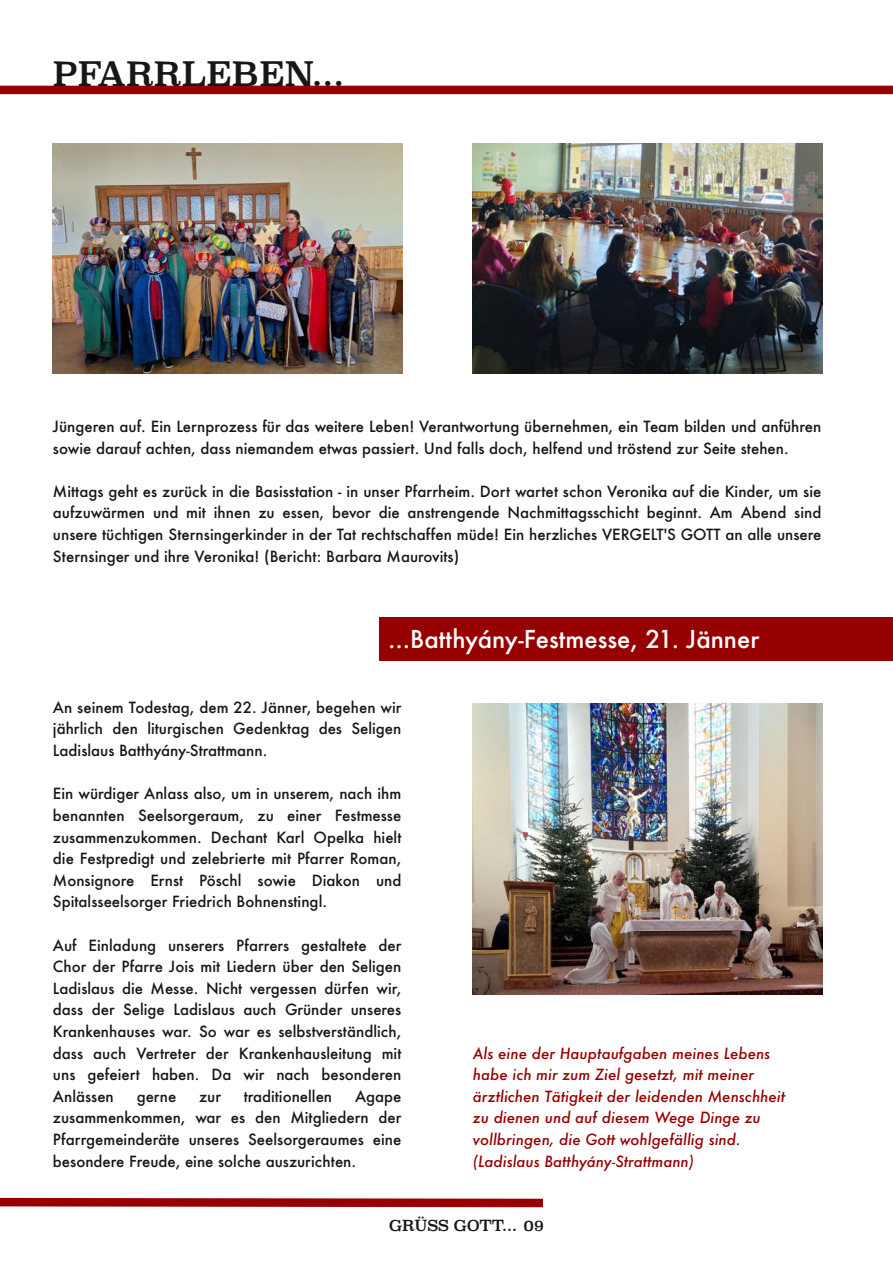
<style>
.page{position:relative;width:893px;height:1263px;background:#fff}
.page>*{position:absolute;margin:0;border:0;box-sizing:border-box;transform-origin:0 0}
.t1{font:33px "Superclarendon";color:#181715}
.t2{font:500 24px "Futura";color:#fff}
.t3{font:500 15px/21.6px "Futura";color:#181715;text-align:justify}
.t4{font:italic 500 15px/21.6px "Futura";color:#970000}
.t5{font:15px "Superclarendon";color:#181715}
</style>
<div class="page">
<div style="left:380px;top:618px;width:513px;height:43px;background:#970000"></div>
<img style="left:53px;top:143px;width:350px;height:230px">
<img style="left:473px;top:143px;width:350px;height:230px">
<div style="left:0;top:86px;width:893px;height:8px;background:#970000"></div>
<svg style="left:0;top:1197px;width:543px;height:11px"></svg>
<img style="left:473px;top:704px;width:350px;height:290px">
<h1 class="t1" style="left:53px;top:54px;width:293px">PFARRLEBEN...</h1>
<p class="t3" style="left:53px;top:415px;width:770px">Jüngeren auf. Ein Lernprozess für das weitere Leben! Verantwortung übernehmen, ein Team bilden und anführen sowie darauf achten, dass niemandem etwas passiert. Und falls doch, helfend und tröstend zur Seite stehen.</p>
<p class="t3" style="left:53px;top:480px;width:770px">Mittags geht es zurück in die Basisstation - in unser Pfarrheim. Dort wartet schon Veronika auf die Kinder, um sie aufzuwärmen und mit ihnen zu essen, bevor die anstrengende Nachmittagsschicht beginnt. Am Abend sind unsere tüchtigen Sternsingerkinder in der Tat rechtschaffen müde! Ein herzliches VERGELT'S GOTT an alle unsere Sternsinger und ihre Veronika! (Bericht: Barbara Maurovits)</p>
<h2 class="t2" style="left:388px;top:623px;width:373px">...Batthyány-Festmesse, 21. Jänner</h2>
<p class="t3" style="left:53px;top:696px;width:350px">An seinem Todestag, dem 22. Jänner, begehen wir jährlich den liturgischen Gedenktag des Seligen Ladislaus Batthyány-Strattmann.</p>
<p class="t3" style="left:53px;top:783px;width:350px">Ein würdiger Anlass also, um in unserem, nach ihm benannten Seelsorgeraum, zu einer Festmesse zusammenzukommen. Dechant Karl Opelka hielt die Festpredigt und zelebrierte mit Pfarrer Roman, Monsignore Ernst Pöschl sowie Diakon und Spitalsseelsorger Friedrich Bohnenstingl.</p>
<p class="t3" style="left:53px;top:934px;width:350px">Auf Einladung unserers Pfarrers gestaltete der Chor der Pfarre Jois mit Liedern über den Seligen Ladislaus die Messe. Nicht vergessen dürfen wir, dass der Selige Ladislaus auch Gründer unseres Krankenhauses war. So war es selbstverständlich, dass auch Vertreter der Krankenhausleitung mit uns gefeiert haben. Da wir nach besonderen Anlässen</p>
<p class="t3" style="left:137px;top:1085px;width:41px">gerne</p>
<p class="t3" style="left:199px;top:1085px;width:23px">zur</p>
<p class="t3" style="left:244px;top:1085px;width:90px">traditionellen</p>
<p class="t3" style="left:53px;top:1085px;width:350px;text-indent:302px">Agape zusammenkommen, war es den Mitgliedern der Pfarrgemeinderäte unseres Seelsorgeraumes eine besondere Freude, eine solche auszurichten.</p>
<p class="t4" style="left:473px;top:1042px;width:314px">Als eine der Hauptaufgaben meines Lebens habe ich mir zum Ziel gesetzt, mit meiner ärztlichen Tätigkeit der leidenden Menschheit zu dienen und auf diesem Wege Dinge zu vollbringen, die Gott wohlgefällig sind. (Ladislaus Batthyány-Strattmann)</p>
<p class="t5" style="left:389px;top:1217px;width:156px">GRÜSS GOTT... 09</p>
</div>
